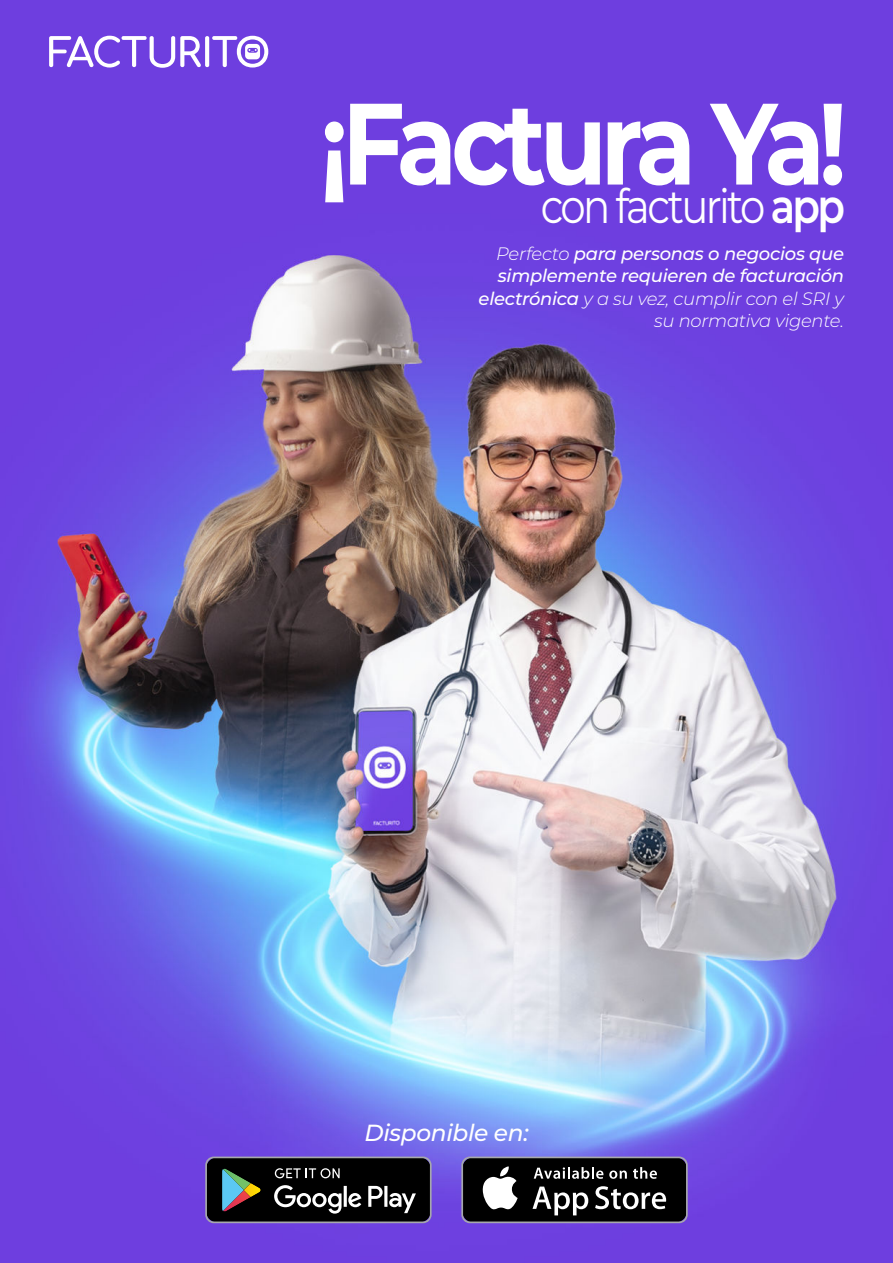
<style>
.page{position:relative;width:893px;height:1263px;background:#fff}
.page>*{position:absolute;margin:0;border:0;box-sizing:border-box;transform-origin:0 0}
.t1{font:700 115.5px "Montserrat";letter-spacing:-.065em;color:#fff;scale:.85 1}
.t2{font:47.55px "Montserrat";letter-spacing:-.065em;color:#fff;scale:.85 1}
.t3{font:italic 500 23.25px "Montserrat";letter-spacing:-.015em;color:#fff}
.t4{font:italic 500 18px/22.5px "Montserrat";letter-spacing:-.015em;color:#fff;text-align:right}
.s1{font-weight:600}
.s2{font-weight:300}
</style>
<div class="page">
<img style="left:0;top:0;width:893px;height:1263px">
<svg style="left:205px;top:1156px;width:227px;height:67px;background:#2a2b2d"></svg>
<svg style="left:461px;top:1156px;width:227px;height:67px;background:#353537"></svg>
<svg style="left:49px;top:36px;width:219px;height:32px"></svg>
<h1 class="t1" style="left:320px;top:94px;width:621px">¡Factura Ya!</h1>
<h2 class="t2" style="left:541px;top:188px;width:360px">con facturito <span class="s1">app</span></h2>
<p class="t4" style="left:479px;top:243px;width:367px"><span class="s2">Perfecto</span> para personas o negocios que simplemente requieren de facturación electrónica <span class="s2">y a su vez, cumplir con el SRI y su normativa vigente.</span></p>
<p class="t3" style="left:364px;top:1123px;width:166px">Disponible en:</p>
</div>
